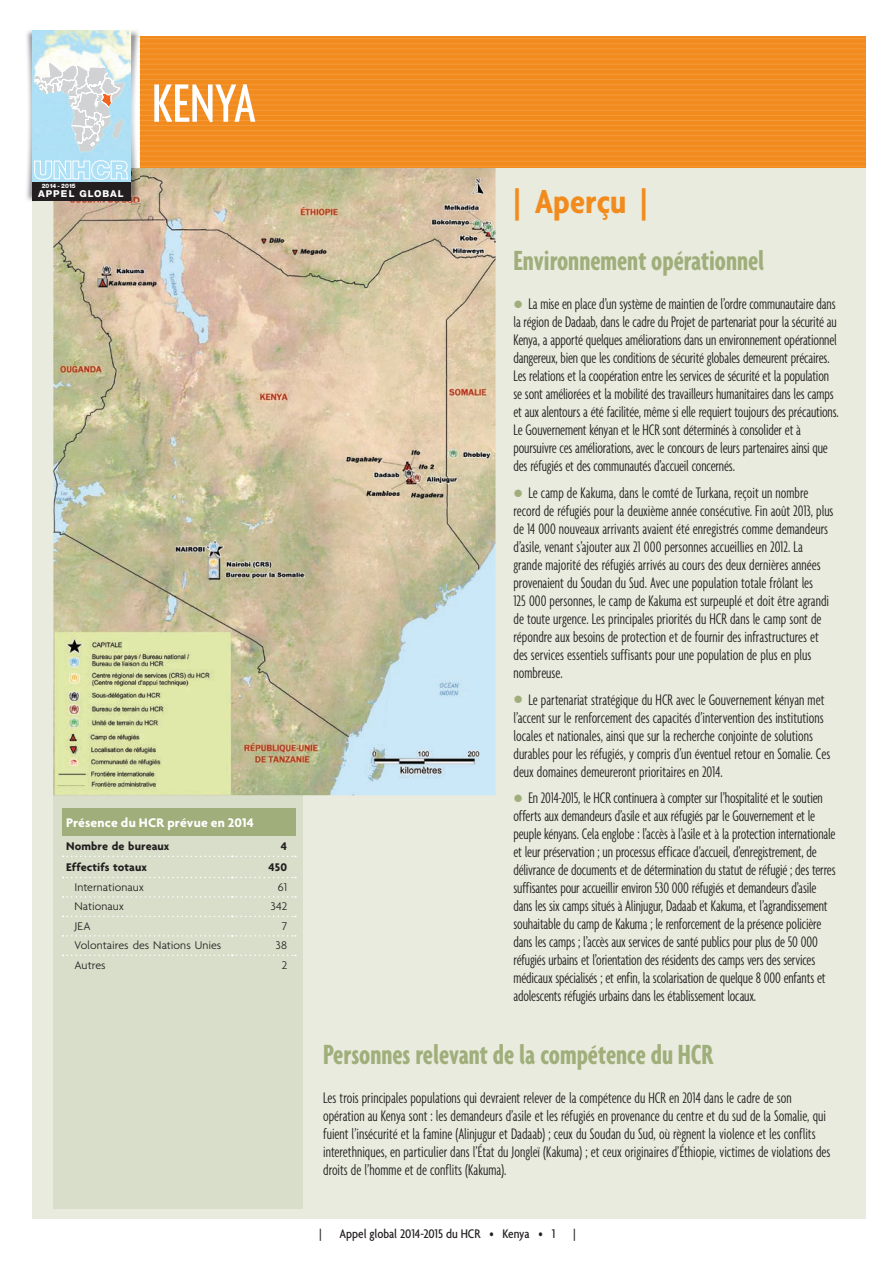
<style>
.page{position:relative;width:893px;height:1263px;background:#fff}
.page>*{position:absolute;margin:0;border:0;box-sizing:border-box;transform-origin:0 0}
.t1{font:500 extra-condensed 58.5px "Agenda";color:#fff}
.t2{font:700 condensed 36px "Agenda";color:#f28b1d}
.t3{font:700 extra-condensed 30px "Agenda";color:#9fae7a}
.t4{font:300 extra-condensed 16.5px/18px "Agenda";letter-spacing:-.005em;color:#231f20}
.t5{font:500 condensed 13.5px "Agenda";letter-spacing:-.005em;color:#231f20}
.t6{font:700 13.5px "Agenda";letter-spacing:.015em;color:#fff}
.t7{font:300 12px "Agenda";letter-spacing:-.005em;color:#231f20}
.t8{font:700 12px "Agenda";letter-spacing:.005em;color:#231f20}
.t9{font:800 9.45px "Helvetica Neue";letter-spacing:.1em;color:#fff}
.t10{font:800 6px "Helvetica Neue";letter-spacing:-.02em;color:#fff}
.s1{color:#9fae7a}
</style>
<div class="page">
<div style="left:32px;top:36px;width:833px;height:1182px;background:#e8ebdd"></div>
<div style="left:53px;top:686px;width:250px;height:523px;background:#d8dec9"></div>
<img style="left:53px;top:197px;width:442px;height:598px">
<img style="left:26px;top:30px;width:14px;height:172px">
<img style="left:32px;top:200px;width:8px;height:2px">
<img style="left:125px;top:30px;width:13px;height:3px">
<img style="left:125px;top:197px;width:15px;height:5px">
<div style="left:32px;top:182px;width:98px;height:18px;background:#231f20"></div>
<svg style="left:32px;top:33px;width:833px;height:164px;background:#e6a457"></svg>
<div style="left:62px;top:808px;width:234px;height:27px;background:#9fae7a"></div>
<svg style="left:63px;top:856px;width:233px;height:1px"></svg>
<svg style="left:63px;top:877px;width:233px;height:1px"></svg>
<svg style="left:63px;top:896px;width:233px;height:2px"></svg>
<svg style="left:63px;top:916px;width:233px;height:1px"></svg>
<svg style="left:63px;top:935px;width:233px;height:1px"></svg>
<svg style="left:63px;top:954px;width:233px;height:2px"></svg>
<p class="t10" style="left:42px;top:183px;width:35px">2014 - 2015</p>
<p class="t9" style="left:38px;top:188px;width:87px">APPEL GLOBAL</p>
<h1 class="t1" style="left:152px;top:71px;width:106px">KENYA</h1>
<p class="t6" style="left:66px;top:814px;width:189px">Présence du HCR prévue en 2014</p>
<p class="t8" style="left:66px;top:839px;width:105px">Nombre de bureaux</p>
<p class="t8" style="left:281px;top:839px;width:8px">4</p>
<p class="t8" style="left:66px;top:860px;width:82px">Effectifs totaux</p>
<p class="t8" style="left:268px;top:860px;width:20px">450</p>
<p class="t7" style="left:75px;top:880px;width:71px">Internationaux</p>
<p class="t7" style="left:278px;top:880px;width:11px">61</p>
<p class="t7" style="left:75px;top:899px;width:51px">Nationaux</p>
<p class="t7" style="left:271px;top:899px;width:18px">342</p>
<p class="t7" style="left:75px;top:919px;width:18px">JEA</p>
<p class="t7" style="left:282px;top:919px;width:7px">7</p>
<p class="t7" style="left:75px;top:938px;width:148px">Volontaires des Nations Unies</p>
<p class="t7" style="left:276px;top:938px;width:13px">38</p>
<p class="t7" style="left:75px;top:958px;width:33px">Autres</p>
<p class="t7" style="left:282px;top:958px;width:7px">2</p>
<h2 class="t2" style="left:513px;top:180px;width:136px">| Aperçu |</h2>
<h3 class="t3" style="left:513px;top:244px;width:252px">Environnement opérationnel</h3>
<p class="t4" style="left:513px;top:295px;width:327px"><span class="s1">●</span> La mise en place d’un système de maintien de l’ordre communautaire dans la région de Dadaab, dans le cadre du Projet de partenariat pour la sécurité au Kenya, a apporté quelques améliorations dans un environnement opérationnel dangereux, bien que les conditions de sécurité globales demeurent précaires.<br>Les relations et la coopération entre les services de sécurité et la population se sont améliorées et la mobilité des travailleurs humanitaires dans les camps et aux alentours a été facilitée, même si elle requiert toujours des précautions.<br>Le Gouvernement kényan et le HCR sont déterminés à consolider et à poursuivre ces améliorations, avec le concours de leurs partenaires ainsi que des réfugiés et des communautés d’accueil concernés.</p>
<p class="t4" style="left:513px;top:483px;width:322px"><span class="s1">●</span> Le camp de Kakuma, dans le comté de Turkana, reçoit un nombre record de réfugiés pour la deuxième année consécutive. Fin août 2013, plus de 14 000 nouveaux arrivants avaient été enregistrés comme demandeurs d’asile, venant s’ajouter aux 21 000 personnes accueillies en 2012. La grande majorité des réfugiés arrivés au cours des deux dernières années provenaient du Soudan du Sud. Avec une population totale frôlant les<br>125 000 personnes, le camp de Kakuma est surpeuplé et doit être agrandi de toute urgence. Les principales priorités du HCR dans le camp sont de répondre aux besoins de protection et de fournir des infrastructures et des services essentiels suffisants pour une population de plus en plus nombreuse.</p>
<p class="t4" style="left:513px;top:690px;width:318px"><span class="s1">●</span> Le partenariat stratégique du HCR avec le Gouvernement kényan met l’accent sur le renforcement des capacités d’intervention des institutions locales et nationales, ainsi que sur la recherche conjointe de solutions durables pour les réfugiés, y compris d’un éventuel retour en Somalie. Ces deux domaines demeureront prioritaires en 2014.</p>
<p class="t4" style="left:513px;top:789px;width:324px"><span class="s1">●</span> En 2014-2015, le HCR continuera à compter sur l’hospitalité et le soutien offerts aux demandeurs d’asile et aux réfugiés par le Gouvernement et le peuple kényans. Cela englobe : l’accès à l’asile et à la protection internationale et leur préservation ; un processus efficace d’accueil, d’enregistrement, de délivrance de documents et de détermination du statut de réfugié ; des terres suffisantes pour accueillir environ 530 000 réfugiés et demandeurs d’asile dans les six camps situés à Alinjugur, Dadaab et Kakuma, et l’agrandissement souhaitable du camp de Kakuma ; le renforcement de la présence policière dans les camps ; l’accès aux services de santé publics pour plus de 50 000 réfugiés urbains et l’orientation des résidents des camps vers des services médicaux spécialisés ; et enfin, la scolarisation de quelque 8 000 enfants et adolescents réfugiés urbains dans les établissement locaux.</p>
<h3 class="t3" style="left:323px;top:1037px;width:392px">Personnes relevant de la compétence du HCR</h3>
<p class="t4" style="left:323px;top:1088px;width:509px">Les trois principales populations qui devraient relever de la compétence du HCR en 2014 dans le cadre de son opération au Kenya sont : les demandeurs d’asile et les réfugiés en provenance du centre et du sud de la Somalie, qui fuient l’insécurité et la famine (Alinjugur et Dadaab) ; ceux du Soudan du Sud, où règnent la violence et les conflits interethniques, en particulier dans l’État du Jongleï (Kakuma) ; et ceux originaires d’Éthiopie, victimes de violations des droits de l’homme et de conflits (Kakuma).</p>
<p class="t5" style="left:319px;top:1225px;width:4px">|</p>
<p class="t5" style="left:340px;top:1225px;width:217px">Appel global 2014-2015 du HCR • Kenya • 1</p>
<p class="t5" style="left:573px;top:1225px;width:4px">|</p>
</div>
